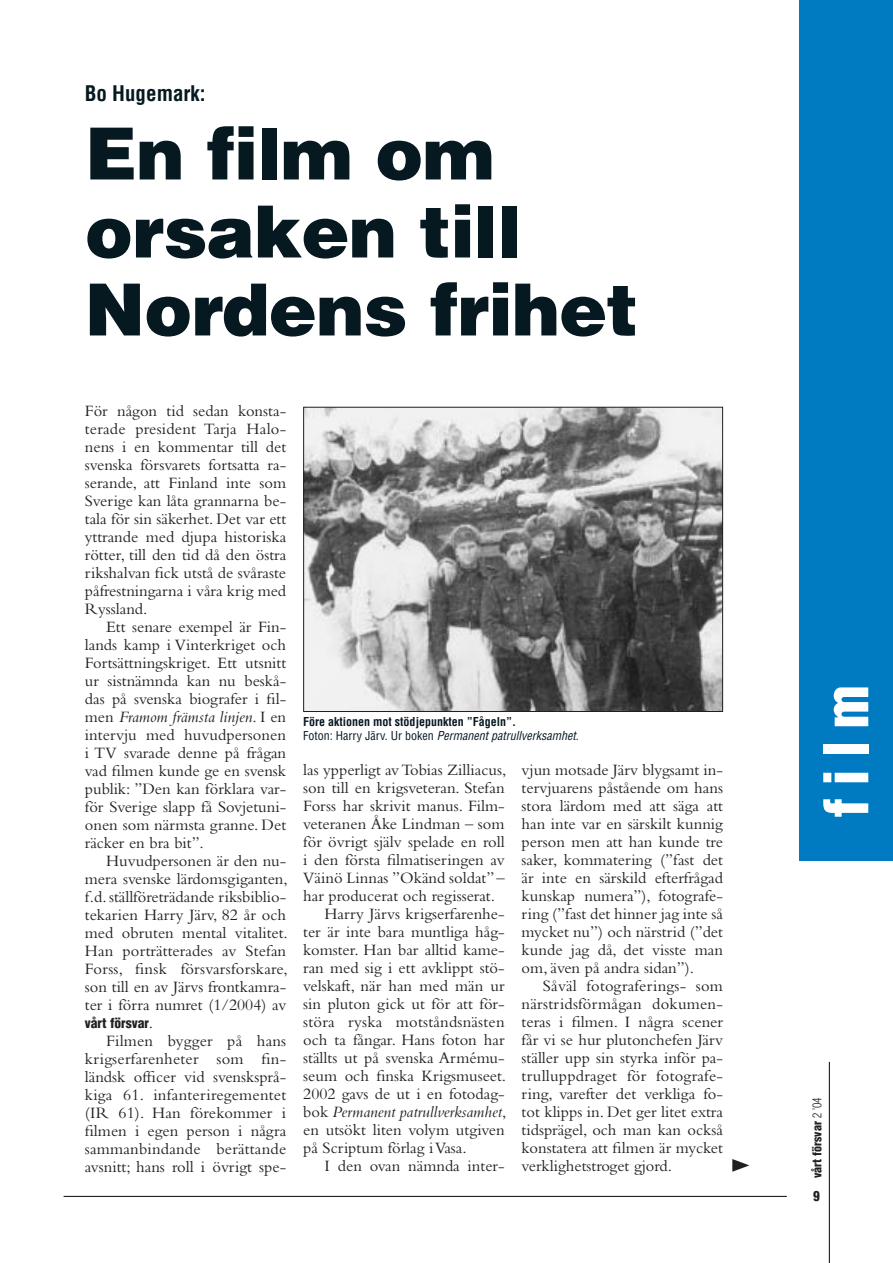
<style>
.page{position:relative;width:893px;height:1263px;background:#fff}
.page>*{position:absolute;margin:0;border:0;box-sizing:border-box;transform-origin:0 0}
.t1{font:900 72px/78px "Helvetica";letter-spacing:-.01em;color:#061820}
.t2{font:900 condensed 60px "Helvetica";color:#fff}
.t3{font:700 condensed 21px "Helvetica";color:#061820}
.t4{font:16.5px/18px "Bembo";color:#231f20;text-align:justify}
.t5{font:italic 16.5px "Bembo";color:#231f20}
.t6{font:900 condensed 13.5px "Helvetica";color:#231f20}
.t7{font:700 condensed 12px/14.4px "Helvetica";color:#061820}
.t8{font:900 condensed 12px "Helvetica";color:#231f20}
.s1{font-style:italic}
.s2{font-family:"Bembo";font-weight:400;font-stretch:normal;font-size:16.5px}
.s3{font-weight:400}
.s4{font-weight:400;font-style:italic}
.s5{font-style:normal}
.s6{font-weight:300}
</style>
<div class="page">
<hr style="left:828px;top:1062px;width:1px;height:201px;background:#231f20">
<hr style="left:64px;top:1196px;width:722px;height:1px;background:#231f20">
<img style="left:305px;top:409px;width:416px;height:301px">
<div style="left:303px;top:407px;width:420px;height:305px;border:1px solid #231f20"></div>
<div style="left:799px;top:0;width:93px;height:860px;background:#007ac1"></div>
<svg style="left:732px;top:1159px;width:17px;height:13px"></svg>
<p class="t3" style="left:85px;top:85px;width:122px">Bo Hugemark:</p>
<h1 class="t1" style="left:85px;top:121px;width:555px">En film om orsaken till<br>Nordens frihet</h1>
<p class="t4" style="left:85px;top:404px;width:203px">För någon tid sedan konsta&shy;terade president Tarja Halo&shy;nens i en kommentar till det svenska försvarets fortsatta ra&shy;serande, att Finland inte som Sverige kan låta grannarna be&shy;tala för sin säkerhet. Det var ett yttrande med djupa historiska rötter, till den tid då den östra rikshalvan fick utstå de svåraste påfrestningarna i våra krig med Ryssland.</p>
<p class="t4" style="left:85px;top:620px;width:203px;text-indent:21px">Ett senare exempel är Fin&shy;lands kamp i Vinterkriget och Fortsättningskriget. Ett utsnitt ur sistnämnda kan nu beskå&shy;das på svenska biografer i fil&shy;men <span class="s1">Framom främsta linjen</span>. I en intervju med huvudpersonen i TV svarade denne på frågan vad filmen kunde ge en svensk publik: ”Den kan förklara var&shy;för Sverige slapp få Sovjetuni&shy;onen som närmsta granne. Det räcker en bra bit”.</p>
<p class="t4" style="left:85px;top:854px;width:204px;text-indent:21px">Huvudpersonen är den nu&shy;mera svenske lärdomsgiganten, f.d. ställföreträdande riksbiblio&shy;tekarien Harry Järv, 82 år och med obruten mental vitalitet.<br>Han porträtterades av Stefan Forss, finsk försvarsforskare, son till en av Järvs frontkamra&shy;ter i förra numret (1/2004) av</p>
<p class="t6" style="left:85px;top:1018px;width:70px">vårt försvar<span class="s2">.</span></p>
<p class="t4" style="left:85px;top:1034px;width:203px;text-indent:21px">Filmen bygger på hans krigserfarenheter som fin&shy;ländsk officer vid svensksprå&shy;kiga 61. infanteriregementet (IR 61). Han förekommer i filmen i egen person i några sammanbindande berättande avsnitt; hans roll i övrigt spe-</p>
<p class="t7" style="left:303px;top:715px;width:277px">Före aktionen mot stödjepunkten ”Fågeln”.<br><span class="s3">Foton: Harry Järv. Ur boken</span> <span class="s4">Permanent patrullverksamhet</span><span class="s3">.</span></p>
<p class="t4" style="left:303px;top:762px;width:204px">las ypperligt av Tobias Zilliacus,</p>
<p class="t4" style="left:303px;top:780px;width:203px">son till en krigsveteran. Stefan</p>
<p class="t4" style="left:303px;top:798px;width:203px">Forss har skrivit manus. Film-</p>
<p class="t4" style="left:303px;top:816px;width:203px">veteranen Åke Lindman – som</p>
<p class="t4" style="left:303px;top:834px;width:203px">för övrigt själv spelade en roll</p>
<p class="t4" style="left:303px;top:852px;width:203px">i den första filmatiseringen av</p>
<p class="t4" style="left:303px;top:870px;width:203px">Väinö Linnas ”Okänd soldat” –</p>
<p class="t4" style="left:303px;top:888px;width:193px">har producerat och regisserat.</p>
<p class="t4" style="left:324px;top:906px;width:181px">Harry Järvs krigserfarenhe-</p>
<p class="t4" style="left:303px;top:924px;width:203px">ter är inte bara muntliga håg-</p>
<p class="t4" style="left:303px;top:942px;width:203px">komster. Han bar alltid kame-</p>
<p class="t4" style="left:303px;top:960px;width:203px">ran med sig i ett avklippt stö-</p>
<p class="t4" style="left:303px;top:978px;width:203px">velskaft, när han med män ur</p>
<p class="t4" style="left:303px;top:996px;width:203px">sin pluton gick ut för att för-</p>
<p class="t4" style="left:303px;top:1014px;width:203px">störa ryska motståndsnästen</p>
<p class="t4" style="left:303px;top:1032px;width:203px">och ta fångar. Hans foton har</p>
<p class="t4" style="left:303px;top:1050px;width:203px">ställts ut på svenska Armému-</p>
<p class="t4" style="left:303px;top:1068px;width:204px">seum och finska Krigsmuseet.</p>
<p class="t4" style="left:303px;top:1086px;width:203px">2002 gavs de ut i en fotodag-</p>
<p class="t5" style="left:303px;top:1106px;width:204px"><span class="s5">bok</span> Permanent patrullverksamhet<span class="s5">,</span></p>
<p class="t4" style="left:303px;top:1122px;width:203px">en utsökt liten volym utgiven</p>
<p class="t4" style="left:303px;top:1140px;width:165px">på Scriptum förlag i Vasa.</p>
<p class="t4" style="left:324px;top:1158px;width:182px">I den ovan nämnda inter-</p>
<p class="t4" style="left:521px;top:762px;width:203px">vjun motsade Järv blygsamt in&shy;tervjuarens påstående om hans stora lärdom med att säga att han inte var en särskilt kunnig person men att han kunde tre saker, kommatering (”fast det är inte en särskild efterfrågad kunskap numera”), fotografe&shy;ring (”fast det hinner jag inte så mycket nu”) och närstrid (”det kunde jag då, det visste man om, även på andra sidan”).</p>
<p class="t4" style="left:521px;top:978px;width:203px;text-indent:21px">Såväl fotograferings- som närstridsförmågan dokumen&shy;teras i filmen. I några scener får vi se hur plutonchefen Järv ställer upp sin styrka inför pa&shy;trulluppdraget för fotografe&shy;ring, varefter det verkliga fo&shy;tot klipps in. Det ger litet extra tidsprägel, och man kan också konstatera att filmen är mycket verklighetstroget gjord.</p>
<h2 class="t2" style="left:823px;top:818px;width:134px;rotate:-90deg">film</h2>
<p class="t8" style="left:812px;top:1178px;width:82px;rotate:-90deg">vårt försvar <span class="s6">2 ’04</span></p>
<p class="t6" style="left:813px;top:1191px;width:8px">9</p>
</div>
